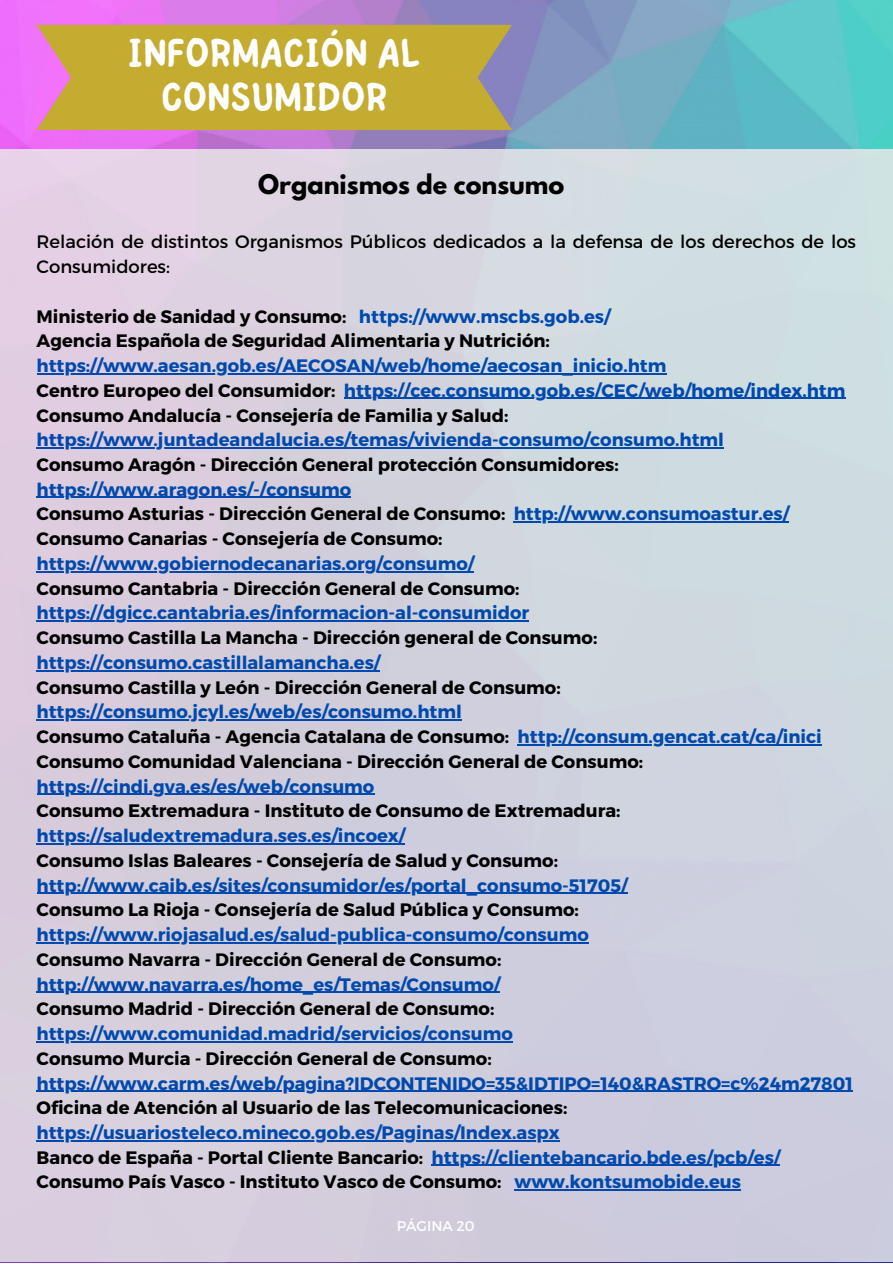
<style>
.page{position:relative;width:893px;height:1264px;background:#fff}
.page>*{position:absolute;margin:0;border:0;box-sizing:border-box;transform-origin:0 0}
.t1{font:600 40.5px/43.8px "Childos Arabic";color:#fff;text-align:center}
.t2{font:700 24px "League Spartan";color:#000}
.t3{font:700 18px "Montserrat";color:#000}
.t4{font:700 18px "Montserrat";color:#004aad}
.t5{font:18px/24.8px "Montserrat";color:#000}
.t6{font:14.1px "Montserrat";color:#fff}
.s1{color:#004aad}
.s2{color:#000}
</style>
<div class="page">
<img style="left:0;top:0;width:892px;height:149px">
<div style="left:0;top:149px;width:892px;height:1113px;background:linear-gradient(to right,#d9cadc,#c9d7df)"></div>
<svg style="left:37px;top:25px;width:475px;height:105px;background:#c3a83c"></svg>
<hr style="left:37px;top:373px;width:629px;height:1px;background:#004aad">
<hr style="left:344px;top:398px;width:501px;height:1px;background:#004aad">
<hr style="left:37px;top:447px;width:687px;height:1px;background:#004aad">
<hr style="left:37px;top:497px;width:314px;height:1px;background:#004aad">
<hr style="left:513px;top:521px;width:276px;height:1px;background:#004aad">
<hr style="left:37px;top:571px;width:437px;height:1px;background:#004aad">
<hr style="left:37px;top:620px;width:492px;height:1px;background:#004aad">
<hr style="left:37px;top:670px;width:343px;height:1px;background:#004aad">
<hr style="left:37px;top:719px;width:425px;height:1px;background:#004aad">
<hr style="left:517px;top:744px;width:304px;height:1px;background:#004aad">
<hr style="left:37px;top:793px;width:337px;height:1px;background:#004aad">
<hr style="left:37px;top:843px;width:368px;height:1px;background:#004aad">
<hr style="left:37px;top:892px;width:590px;height:1px;background:#004aad">
<hr style="left:37px;top:942px;width:551px;height:1px;background:#004aad">
<hr style="left:37px;top:991px;width:463px;height:1px;background:#004aad">
<hr style="left:37px;top:1041px;width:476px;height:1px;background:#004aad">
<hr style="left:37px;top:1090px;width:815px;height:1px;background:#004aad">
<hr style="left:37px;top:1140px;width:522px;height:1px;background:#004aad">
<hr style="left:431px;top:1164px;width:349px;height:1px;background:#004aad">
<hr style="left:514px;top:1189px;width:227px;height:1px;background:#004aad">
<p class="t1" style="left:128px;top:32px;width:294px">INFORMACIÓN AL<br>CONSUMIDOR</p>
<p class="t2" style="left:258px;top:173px;width:308px">Organismos de consumo</p>
<p class="t5" style="left:37px;top:229px;width:821px">Relación de distintos Organismos Públicos dedicados a la defensa de los derechos de los<br>Consumidores:</p>
<p class="t3" style="left:37px;top:304px;width:575px">Ministerio de Sanidad y Consumo: <span class="s1">https://www.mscbs.gob.es/</span></p>
<p class="t3" style="left:37px;top:329px;width:515px">Agencia Española de Seguridad Alimentaria y Nutrición:</p>
<p class="t4" style="left:37px;top:354px;width:631px">https://www.aesan.gob.es/AECOSAN/web/home/aecosan_inicio.htm</p>
<p class="t4" style="left:37px;top:378px;width:810px"><span class="s2">Centro Europeo del Consumidor:</span> https://cec.consumo.gob.es/CEC/web/home/index.htm</p>
<p class="t3" style="left:37px;top:403px;width:473px">Consumo Andalucía - Consejería de Familia y Salud:</p>
<p class="t4" style="left:37px;top:428px;width:689px">https://www.juntadeandalucia.es/temas/vivienda-consumo/consumo.html</p>
<p class="t3" style="left:37px;top:453px;width:583px">Consumo Aragón - Dirección General protección Consumidores:</p>
<p class="t4" style="left:37px;top:477px;width:316px">https://www.aragon.es/-/consumo</p>
<p class="t3" style="left:37px;top:502px;width:754px">Consumo Asturias - Dirección General de Consumo: <span class="s1">http://www.consumoastur.es/</span></p>
<p class="t3" style="left:37px;top:527px;width:407px">Consumo Canarias - Consejería de Consumo:</p>
<p class="t4" style="left:37px;top:552px;width:439px">https://www.gobiernodecanarias.org/consumo/</p>
<p class="t3" style="left:37px;top:576px;width:484px">Consumo Cantabria - Dirección General de Consumo:</p>
<p class="t4" style="left:37px;top:601px;width:494px">https://dgicc.cantabria.es/informacion-al-consumidor</p>
<p class="t3" style="left:37px;top:626px;width:562px">Consumo Castilla La Mancha - Dirección general de Consumo:</p>
<p class="t4" style="left:37px;top:650px;width:345px">https://consumo.castillalamancha.es/</p>
<p class="t3" style="left:37px;top:675px;width:525px">Consumo Castilla y León - Dirección General de Consumo:</p>
<p class="t4" style="left:37px;top:700px;width:426px">https://consumo.jcyl.es/web/es/consumo.html</p>
<p class="t3" style="left:37px;top:725px;width:786px">Consumo Cataluña - Agencia Catalana de Consumo: <span class="s1">http://consum.gencat.cat/ca/inici</span></p>
<p class="t3" style="left:37px;top:749px;width:608px">Consumo Comunidad Valenciana - Dirección General de Consumo:</p>
<p class="t4" style="left:37px;top:774px;width:339px">https://cindi.gva.es/es/web/consumo</p>
<p class="t3" style="left:37px;top:799px;width:585px">Consumo Extremadura - Instituto de Consumo de Extremadura:</p>
<p class="t4" style="left:37px;top:824px;width:370px">https://saludextremadura.ses.es/incoex/</p>
<p class="t3" style="left:37px;top:848px;width:523px">Consumo Islas Baleares - Consejería de Salud y Consumo:</p>
<p class="t4" style="left:37px;top:873px;width:592px">http://www.caib.es/sites/consumidor/es/portal_consumo-51705/</p>
<p class="t3" style="left:37px;top:898px;width:543px">Consumo La Rioja - Consejería de Salud Pública y Consumo:</p>
<p class="t4" style="left:37px;top:922px;width:553px">https://www.riojasalud.es/salud-publica-consumo/consumo</p>
<p class="t3" style="left:37px;top:947px;width:466px">Consumo Navarra - Dirección General de Consumo:</p>
<p class="t4" style="left:37px;top:972px;width:465px">http://www.navarra.es/home_es/Temas/Consumo/</p>
<p class="t3" style="left:37px;top:997px;width:459px">Consumo Madrid - Dirección General de Consumo:</p>
<p class="t4" style="left:37px;top:1021px;width:477px">https://www.comunidad.madrid/servicios/consumo</p>
<p class="t3" style="left:37px;top:1046px;width:456px">Consumo Murcia - Dirección General de Consumo:</p>
<p class="t4" style="left:37px;top:1071px;width:817px">https://www.carm.es/web/pagina?IDCONTENIDO=35&amp;IDTIPO=140&amp;RASTRO=c%24m27801</p>
<p class="t3" style="left:37px;top:1096px;width:532px">Oficina de Atención al Usuario de las Telecomunicaciones:</p>
<p class="t4" style="left:37px;top:1120px;width:524px">https://usuariosteleco.mineco.gob.es/Paginas/Index.aspx</p>
<p class="t4" style="left:37px;top:1145px;width:745px"><span class="s2">Banco de España - Portal Cliente Bancario:</span> https://clientebancario.bde.es/pcb/es/</p>
<p class="t3" style="left:37px;top:1170px;width:705px">Consumo País Vasco - Instituto Vasco de Consumo: <span class="s1">www.kontsumobide.eus</span></p>
<p class="t6" style="left:397px;top:1217px;width:79px">PÁGINA 20</p>
</div>
